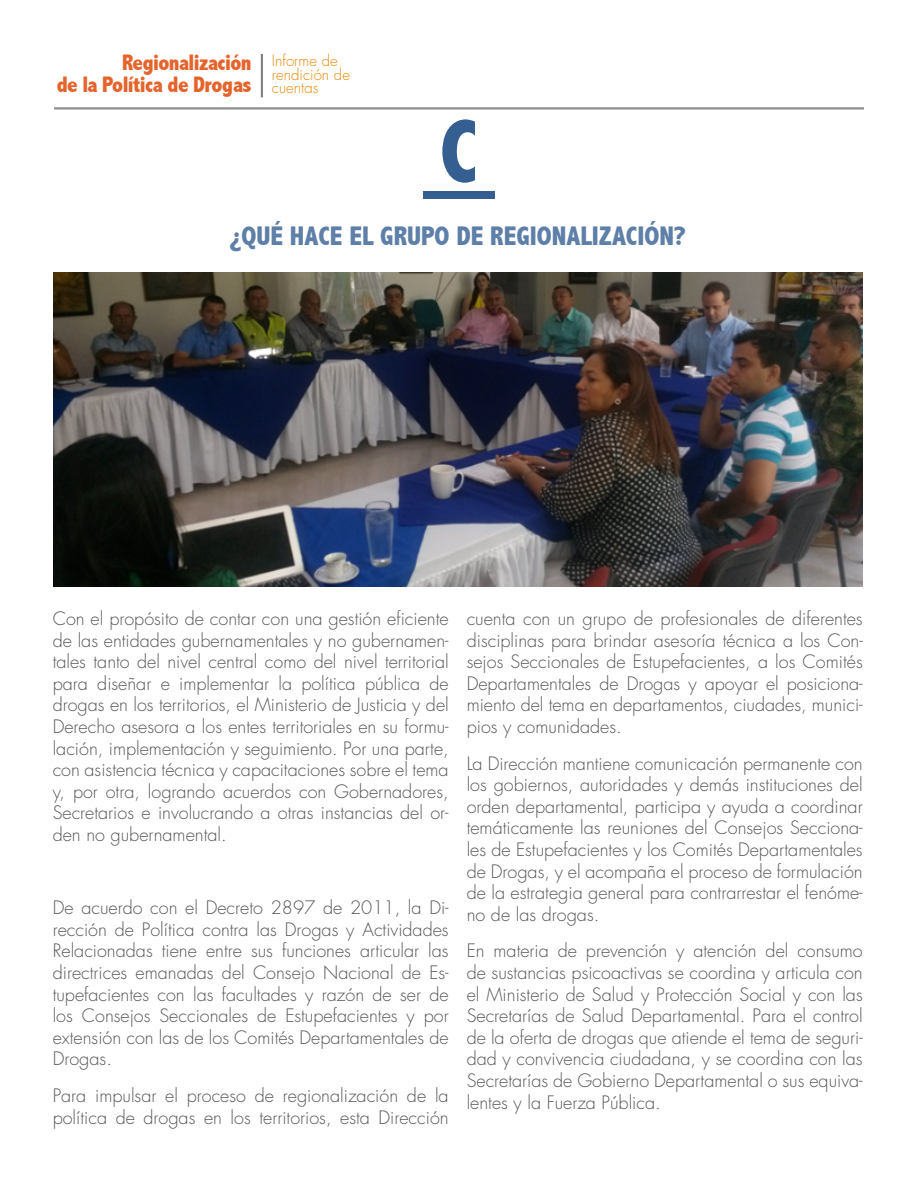
<style>
.page{position:relative;width:918px;height:1188px;background:#fff}
.page>*{position:absolute;margin:0;border:0;box-sizing:border-box;transform-origin:0 0}
.t1{font:800 condensed 90px "Abadi";color:#365f91}
.t2{font:800 condensed 27px "Abadi";color:#5e7fa7}
.t3{font:800 condensed 22.5px/22.5px "Abadi";letter-spacing:-.025em;color:#e5642c;text-align:right}
.t4{font:300 18px/21.6px "Futura Std";color:#575756;text-align:justify}
.t5{font:300 15px/13.5px "Futura Std";color:#e88707}
</style>
<div class="page">
<hr style="left:262px;top:54px;width:1px;height:43px;background:#706f6f">
<hr style="left:261px;top:54px;width:1px;height:43px;background:#706f6f">
<hr style="left:54px;top:109px;width:810px;height:1px;background:#706f6f">
<hr style="left:54px;top:108px;width:810px;height:1px;background:#706f6f">
<div style="left:423px;top:192px;width:72px;height:7px;background:#365f91"></div>
<img style="left:53px;top:272px;width:809px;height:315px">
<p class="t3" style="left:57px;top:51px;width:197px">Regionalización<br>de la Política de Drogas</p>
<p class="t5" style="left:272px;top:55px;width:80px">Informe de rendición de cuentas</p>
<h1 class="t1" style="left:440px;top:100px;width:40px">C</h1>
<h2 class="t2" style="left:229px;top:220px;width:458px">¿QUÉ HACE EL GRUPO DE REGIONALIZACIÓN?</h2>
<p class="t4" style="left:53px;top:608px;width:398px">Con el propósito de contar con una gestión eficiente de las entidades gubernamentales y no gubernamen&shy;tales tanto del nivel central como del nivel territorial para diseñar e implementar la política pública de drogas en los territorios, el Ministerio de Justicia y del Derecho asesora a los entes territoriales en su formu&shy;lación, implementación y seguimiento. Por una parte, con asistencia técnica y capacitaciones sobre el tema y, por otra, logrando acuerdos con Gobernadores, Secretarios e involucrando a otras instancias del or&shy;den no gubernamental.</p>
<p class="t4" style="left:53px;top:897px;width:398px">De acuerdo con el Decreto 2897 de 2011, la Di&shy;rección de Política contra las Drogas y Actividades Relacionadas tiene entre sus funciones articular las directrices emanadas del Consejo Nacional de Es&shy;tupefacientes con las facultades y razón de ser de los Consejos Seccionales de Estupefacientes y por extensión con las de los Comités Departamentales de Drogas.</p>
<p class="t4" style="left:53px;top:1085px;width:397px">Para impulsar el proceso de regionalización de la política de drogas en los territorios, esta Dirección</p>
<p class="t4" style="left:467px;top:608px;width:398px">cuenta con un grupo de profesionales de diferentes disciplinas para brindar asesoría técnica a los Con&shy;sejos Seccionales de Estupefacientes, a los Comités Departamentales de Drogas y apoyar el posiciona&shy;miento del tema en departamentos, ciudades, munici&shy;pios y comunidades.</p>
<p class="t4" style="left:467px;top:753px;width:398px">La Dirección mantiene comunicación permanente con los gobiernos, autoridades y demás instituciones del orden departamental, participa y ayuda a coordinar temáticamente las reuniones del Consejos Secciona&shy;les de Estupefacientes y los Comités Departamentales de Drogas, y el acompaña el proceso de formulación de la estrategia general para contrarrestar el fenóme&shy;no de las drogas.</p>
<p class="t4" style="left:467px;top:941px;width:398px">En materia de prevención y atención del consumo de sustancias psicoactivas se coordina y articula con el Ministerio de Salud y Protección Social y con las Secretarías de Salud Departamental. Para el control de la oferta de drogas que atiende el tema de seguri&shy;dad y convivencia ciudadana, y se coordina con las Secretarías de Gobierno Departamental o sus equiva&shy;lentes y la Fuerza Pública.</p>
</div>
